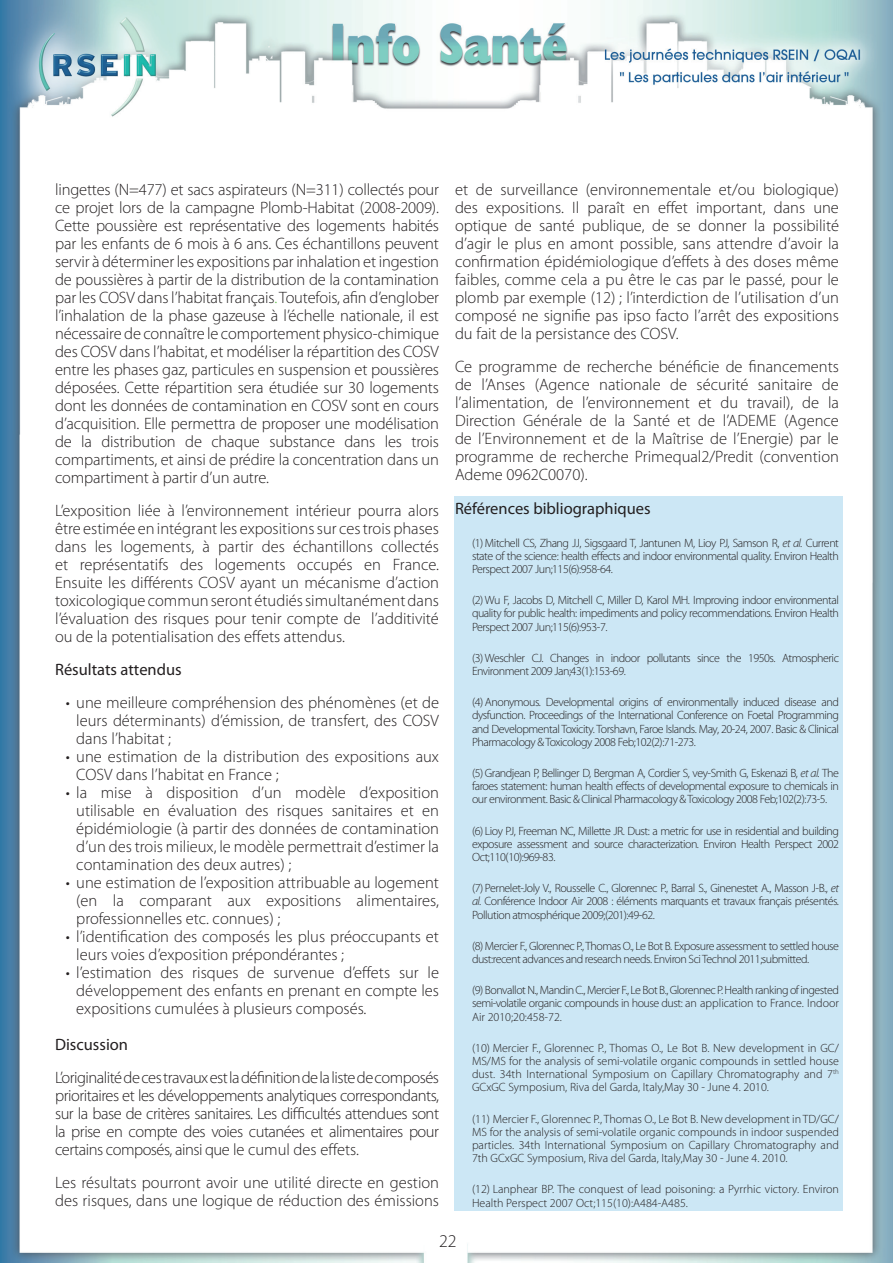
<style>
.page{position:relative;width:893px;height:1263px;background:#fff}
.page>*{position:absolute;margin:0;border:0;box-sizing:border-box;transform-origin:0 0}
.t1{font:300 18px "Myriad Pro";color:#231f20}
.t2{font:300 16.5px/18px "Myriad Pro";color:#231f20;text-align:justify}
.t3{font:16.5px "Myriad Pro";color:#231f20}
.t4{font:300 12px/13.2px "Myriad Pro";letter-spacing:-.04em;color:#231f20;text-align:justify}
.t5{font:300 12px/13.2px "Myriad Pro";color:#231f20}
.s1{color:#5dbb46}
.s2{font-style:italic}
</style>
<div class="page">
<img style="left:0;top:0;width:893px;height:1263px">
<div style="left:454px;top:496px;width:388px;height:715px;background:#cce7f5"></div>
<p class="t2" style="left:55px;top:181px;width:385px">lingettes (N=477) et sacs aspirateurs (N=311) collectés pour ce projet lors de la campagne Plomb-Habitat (2008-2009).<br>Cette poussière est représentative des logements habités par les enfants de 6 mois à 6 ans. Ces échantillons peuvent servir à déterminer les expositions par inhalation et ingestion de poussières à partir de la distribution de la contamination par les COSV dans l’habitat français<span class="s1">.</span> Toutefois, afin d’englober l’inhalation de la phase gazeuse à l’échelle nationale, il est nécessaire de connaître le comportement physico-chimique des COSV dans l’habitat, et modéliser la répartition des COSV entre les phases gaz, particules en suspension et poussières déposées. Cette répartition sera étudiée sur 30 logements dont les données de contamination en COSV sont en cours d’acquisition. Elle permettra de proposer une modélisation de la distribution de chaque substance dans les trois compartiments, et ainsi de prédire la concentration dans un compartiment à partir d’un autre.</p>
<p class="t2" style="left:55px;top:502px;width:386px">L’exposition liée à l’environnement intérieur pourra alors être estimée en intégrant les expositions sur ces trois phases dans les logements, à partir des échantillons collectés et représentatifs des logements occupés en France.<br>Ensuite les différents COSV ayant un mécanisme d’action toxicologique commun seront étudiés simultanément dans l’évaluation des risques pour tenir compte de l’additivité ou de la potentialisation des effets attendus.</p>
<p class="t3" style="left:55px;top:660px;width:128px">Résultats attendus</p>
<p class="t2" style="left:76px;top:694px;width:364px;text-indent:-11px">• une meilleure compréhension des phénomènes (et de leurs déterminants) d’émission, de transfert, des COSV dans l’habitat ;</p>
<p class="t2" style="left:76px;top:748px;width:364px;text-indent:-11px">• une estimation de la distribution des expositions aux<br>COSV dans l’habitat en France ;</p>
<p class="t2" style="left:76px;top:784px;width:364px;text-indent:-11px">• la mise à disposition d’un modèle d’exposition utilisable en évaluation des risques sanitaires et en épidémiologie (à partir des données de contamination d’un des trois milieux, le modèle permettrait d’estimer la contamination des deux autres) ;</p>
<p class="t2" style="left:76px;top:874px;width:364px;text-indent:-11px">• une estimation de l’exposition attribuable au logement (en la comparant aux expositions alimentaires, professionnelles etc. connues) ;</p>
<p class="t2" style="left:76px;top:928px;width:364px;text-indent:-11px">• l’identification des composés les plus préoccupants et leurs voies d’exposition prépondérantes ;</p>
<p class="t2" style="left:76px;top:964px;width:364px;text-indent:-11px">• l’estimation des risques de survenue d’effets sur le développement des enfants en prenant en compte les expositions cumulées à plusieurs composés.</p>
<p class="t3" style="left:55px;top:1035px;width:75px">Discussion</p>
<p class="t2" style="left:55px;top:1069px;width:386px">L’originalité de ces travaux est la définition de la liste de composés prioritaires et les développements analytiques correspondants, sur la base de critères sanitaires. Les difficultés attendues sont la prise en compte des voies cutanées et alimentaires pour certains composés, ainsi que le cumul des effets.</p>
<p class="t2" style="left:55px;top:1174px;width:386px">Les résultats pourront avoir une utilité directe en gestion des risques, dans une logique de réduction des émissions</p>
<p class="t2" style="left:455px;top:181px;width:385px">et de surveillance (environnementale et/ou biologique) des expositions. Il paraît en effet important, dans une optique de santé publique, de se donner la possibilité d’agir le plus en amont possible, sans attendre d’avoir la confirmation épidémiologique d’effets à des doses même faibles, comme cela a pu être le cas par le passé, pour le plomb par exemple (12) ; l’interdiction de l’utilisation d’un composé ne signifie pas ipso facto l’arrêt des expositions du fait de la persistance des COSV.</p>
<p class="t2" style="left:455px;top:358px;width:385px">Ce programme de recherche bénéficie de financements de l’Anses (Agence nationale de sécurité sanitaire de l’alimentation, de l’environnement et du travail), de la Direction Générale de la Santé et de l’ADEME (Agence de l’Environnement et de la Maîtrise de l’Energie) par le programme de recherche Primequal2/Predit (convention Ademe 0962C0070).</p>
<p class="t3" style="left:455px;top:498px;width:197px">Références bibliographiques</p>
<p class="t4" style="left:472px;top:536px;width:368px">(1) Mitchell CS, Zhang JJ, Sigsgaard T, Jantunen M, Lioy PJ, Samson R, <span class="s2">et al.</span> Current state of the science: health effects and indoor environmental quality. Environ Health Perspect 2007 Jun;115(6):958-64.</p>
<p class="t4" style="left:472px;top:593px;width:368px">(2) Wu F, Jacobs D, Mitchell C, Miller D, Karol MH. Improving indoor environmental quality for public health: impediments and policy recommendations. Environ Health Perspect 2007 Jun;115(6):953-7.</p>
<p class="t4" style="left:472px;top:651px;width:368px">(3) Weschler CJ. Changes in indoor pollutants since the 1950s. Atmospheric<br>Environment 2009 Jan;43(1):153-69.</p>
<p class="t4" style="left:472px;top:695px;width:368px">(4) Anonymous. Developmental origins of environmentally induced disease and dysfunction. Proceedings of the International Conference on Foetal Programming and Developmental Toxicity. Torshavn, Faroe Islands. May, 20-24, 2007. Basic &amp; Clinical Pharmacology &amp; Toxicology 2008 Feb;102(2):71-273.</p>
<p class="t4" style="left:472px;top:766px;width:368px">(5) Grandjean P, Bellinger D, Bergman A, Cordier S, vey-Smith G, Eskenazi B, <span class="s2">et al.</span> The faroes statement: human health effects of developmental exposure to chemicals in our environment. Basic &amp; Clinical Pharmacology &amp; Toxicology 2008 Feb;102(2):73-5.</p>
<p class="t4" style="left:472px;top:824px;width:368px">(6) Lioy PJ, Freeman NC, Millette JR. Dust: a metric for use in residential and building exposure assessment and source characterization. Environ Health Perspect 2002<br>Oct;110(10):969-83.</p>
<p class="t4" style="left:472px;top:881px;width:368px">(7) Pernelet-Joly V., Rousselle C., Glorennec P., Barral S., Ginenestet A., Masson J-B., <span class="s2">et al.</span> Conférence Indoor Air 2008 : éléments marquants et travaux français présentés.<br>Pollution atmosphérique 2009;(201):49-62.</p>
<p class="t4" style="left:472px;top:939px;width:368px">(8) Mercier F., Glorennec P., Thomas O., Le Bot B. Exposure assessment to settled house dust:recent advances and research needs. Environ Sci Technol 2011;submitted.</p>
<p class="t4" style="left:472px;top:983px;width:368px">(9) Bonvallot N., Mandin C., Mercier F., Le Bot B., Glorennec P. Health ranking of ingested semi-volatile organic compounds in house dust: an application to France. Indoor Air 2010;20:458-72.</p>
<p class="t4" style="left:472px;top:1041px;width:368px">(10) Mercier F., Glorennec P., Thomas O., Le Bot B. New development in GC/ MS/MS for the analysis of semi-volatile organic compounds in settled house dust. 34th International Symposium on Capillary Chromatography and 7<sup>th </sup>GCxGC Symposium, Riva del Garda, Italy,May 30 - June 4. 2010.</p>
<p class="t4" style="left:472px;top:1112px;width:368px">(11) Mercier F., Glorennec P., Thomas O., Le Bot B. New development in TD/GC/ MS for the analysis of semi-volatile organic compounds in indoor suspended particles. 34th International Symposium on Capillary Chromatography and 7th GCxGC Symposium, Riva del Garda, Italy,May 30 - June 4. 2010.</p>
<p class="t5" style="left:472px;top:1183px;width:368px">(12) Lanphear BP. The conquest of lead poisoning: a Pyrrhic victory. Environ<br>Health Perspect 2007 Oct;115(10):A484-A485.</p>
<p class="t1" style="left:439px;top:1230px;width:19px">22</p>
</div>
